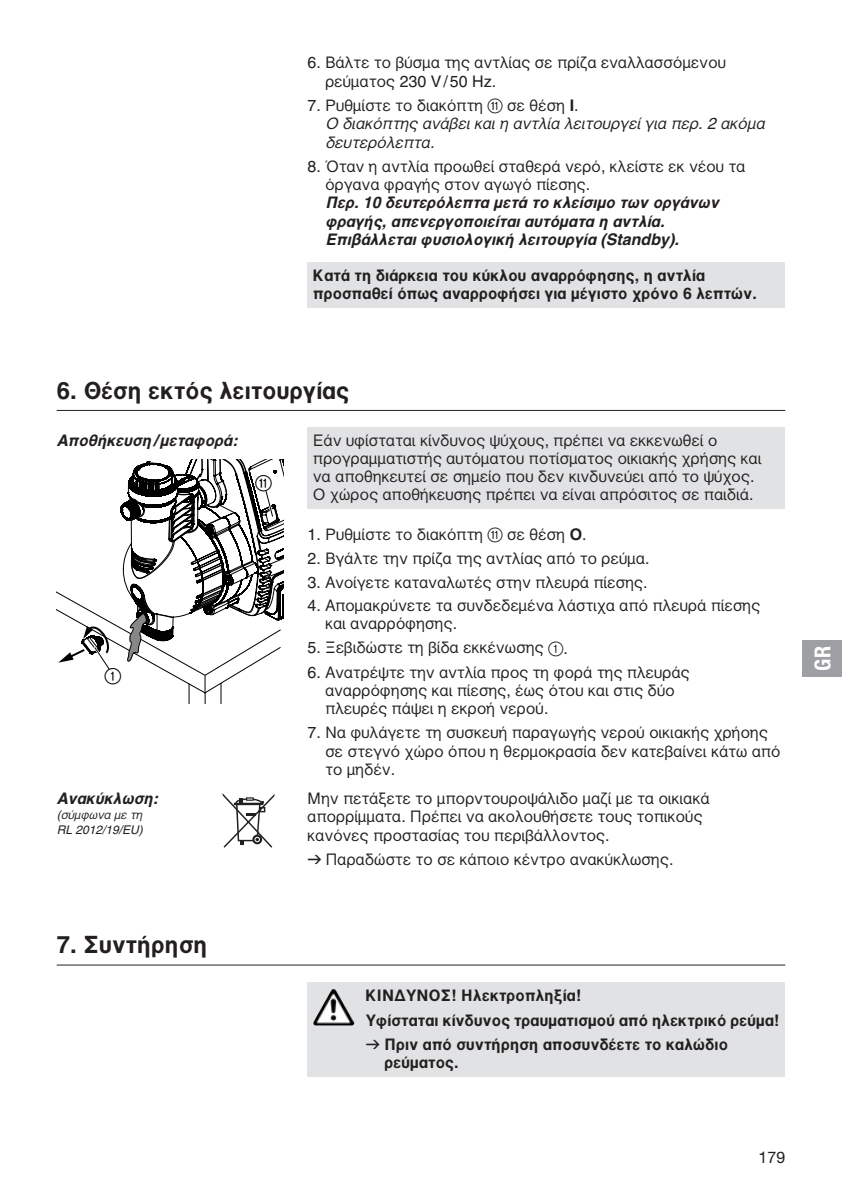
<style>
.page{position:relative;width:842px;height:1191px;background:#fff}
.page>*{position:absolute;margin:0;border:0;box-sizing:border-box;transform-origin:0 0}
.t1{font:24px "GARDENA Pro GRE Bold";color:#231f20}
.t2{font:22px "GARDENA Pro Bo Cond";color:#fff}
.t3{font:22px "Ziffernim Kreisund Quadrat BQ";color:#000}
.t4{font:16px/18.4px "GARDENA Pro GRE Regular";color:#231f20}
.t5{font:16px/24px "GARDENA Pro GRE Bold";color:#231f20}
.t6{font:16px/18.4px "GARDENA Pro GRE Bo Ita";color:#231f20}
.t7{font:16px/18.4px "GARDENA Pro GRE Reg Ita";color:#231f20}
.t8{font:16px "GARDENA Pro";color:#231f20}
.t9{font:12px/15px "GARDENA Pro GRE Reg Ita";color:#231f20}
.s1{font-family:"Ziffernim Kreisund Quadrat BQ";font-size:20px}
.s2{font-family:"GARDENA Pro GRE Bold"}
.s3{font-family:"Formdruck"}
</style>
<div class="page">
<div style="left:802px;top:640px;width:40px;height:36px;background:#9d9fa2"></div>
<div style="left:308px;top:262px;width:477px;height:46px;background:#e1e2e4"></div>
<div style="left:308px;top:427px;width:477px;height:82px;background:#e1e2e4"></div>
<hr style="left:57px;top:410px;width:728px;height:1px;background:#231f20">
<svg style="left:57px;top:459px;width:226px;height:244px"></svg>
<svg style="left:222px;top:793px;width:53px;height:55px"></svg>
<div style="left:308px;top:981px;width:477px;height:95px;background:#e1e2e4"></div>
<hr style="left:57px;top:964px;width:728px;height:1px;background:#231f20">
<img style="left:313px;top:989px;width:38px;height:36px">
<p class="t4" style="left:325px;top:53px;width:402px;text-indent:-18px">6. Βάλτε το βύσμα της αντλίας σε πρίζα εναλλασσόμενου ρεύματος 230 V/50 Hz.</p>
<p class="t4" style="left:308px;top:96px;width:272px">7. Ρυθμίστε το διακόπτη <span class="s1">q</span> σε θέση <span class="s2">I</span>.</p>
<p class="t7" style="left:325px;top:114px;width:441px">Ο διακόπτης ανάβει και η αντλία λειτουργεί για περ. 2 ακόμα δευτερόλεπτα.</p>
<p class="t4" style="left:325px;top:157px;width:422px;text-indent:-18px">8. Όταν η αντλία προωθεί σταθερά νερό, κλείστε εκ νέου τα όργανα φραγής στον αγωγό πίεσης.</p>
<p class="t6" style="left:325px;top:193px;width:395px">Περ. 10 δευτερόλεπτα μετά το κλείσιμο των οργάνων φραγής, απενεργοποιείται αυτόματα η αντλία.<br>Επιβάλλεται φυσιολογική λειτουργία (Standby).</p>
<p class="t5" style="left:313px;top:266px;width:445px;line-height:18.4px">Κατά τη διάρκεια του κύκλου αναρρόφησης, η αντλία προσπαθεί όπως αναρροφήσει για μέγιστο χρόνο 6 λεπτών.</p>
<h1 class="t1" style="left:57px;top:376px;width:294px">6. Θέση εκτός λειτουργίας</h1>
<p class="t6" style="left:57px;top:430px;width:182px">Αποθήκευση/μεταφορά:</p>
<p class="t4" style="left:313px;top:431px;width:450px">Εάν υφίσταται κίνδυνος ψύχους, πρέπει να εκκενωθεί ο προγραμματιστής αυτόματου ποτίσματος οικιακής χρήσης και να αποθηκευτεί σε σημείο που δεν κινδυνεύει από το ψύχος.<br>Ο χώρος αποθήκευσης πρέπει να είναι απρόσιτος σε παιδιά.</p>
<p class="t4" style="left:308px;top:525px;width:280px">1. Ρυθμίστε το διακόπτη <span class="s1">q</span> σε θέση <span class="s2">O</span>.</p>
<p class="t4" style="left:308px;top:549px;width:344px">2. Βγάλτε την πρίζα της αντλίας από το ρεύμα.</p>
<p class="t4" style="left:308px;top:573px;width:342px">3. Ανοίγετε καταναλωτές στην πλευρά πίεσης.</p>
<p class="t4" style="left:325px;top:597px;width:437px;text-indent:-18px">4. Απομακρύνετε τα συνδεδεμένα λάστιχα από πλευρά πίεσης και αναρρόφησης.</p>
<p class="t4" style="left:308px;top:638px;width:262px">5. Ξεβιδώστε τη βίδα εκκένωσης <span class="s1">1</span>.</p>
<p class="t4" style="left:325px;top:662px;width:366px;text-indent:-18px">6. Ανατρέψτε την αντλία προς τη φορά της πλευράς αναρρόφησης και πίεσης, έως ότου και στις δύο πλευρές πάψει η εκροή νερού.</p>
<p class="t4" style="left:325px;top:723px;width:457px;text-indent:-18px">7. Να φυλάγετε τη συσκευή παραγωγής νερού οικιακής χρήοης σε στεγνό χώρο όπου η θερμοκρασία δεν κατεβαίνει κάτω από το μηδέν.</p>
<h2 class="t3" style="left:255px;top:470px;width:18px">q</h2>
<h2 class="t3" style="left:105px;top:663px;width:18px">1</h2>
<p class="t6" style="left:57px;top:789px;width:103px">Ανακύκλωση:</p>
<p class="t9" style="left:57px;top:807px;width:88px">(σύμφωνα με τη<br>RL 2012/19/EU)</p>
<h1 class="t1" style="left:57px;top:930px;width:153px">7. Συντήρηση</h1>
<p class="t4" style="left:308px;top:789px;width:404px">Μην πετάξετε το μπορντουροψάλιδο μαζί με τα οικιακά απορρίμματα. Πρέπει να ακολουθήσετε τους τοπικούς κανόνες προστασίας του περιβάλλοντος.</p>
<p class="t4" style="left:308px;top:850px;width:367px"><span class="s3">v</span> Παραδώστε το σε κάποιο κέντρο ανακύκλωσης.</p>
<p class="t5" style="left:366px;top:983px;width:23px">Κίνδυνος</p>
<p class="t5" style="left:366px;top:983px;width:415px;text-indent:86px">! Ηλεκτροπληξία!<br>Υφίσταται κίνδυνος τραυματισμού από ηλεκτρικό ρεύμα! <span class="s3">v</span> Πριν από συντήρηση αποσυνδέετε το καλώδιο</p>
<p class="t5" style="left:384px;top:1050px;width:76px">ρεύματος.</p>
<h2 class="t2" style="left:809px;top:670px;width:26px;rotate:-90deg">GR</h2>
<p class="t8" style="left:759px;top:1147px;width:28px">179</p>
</div>
